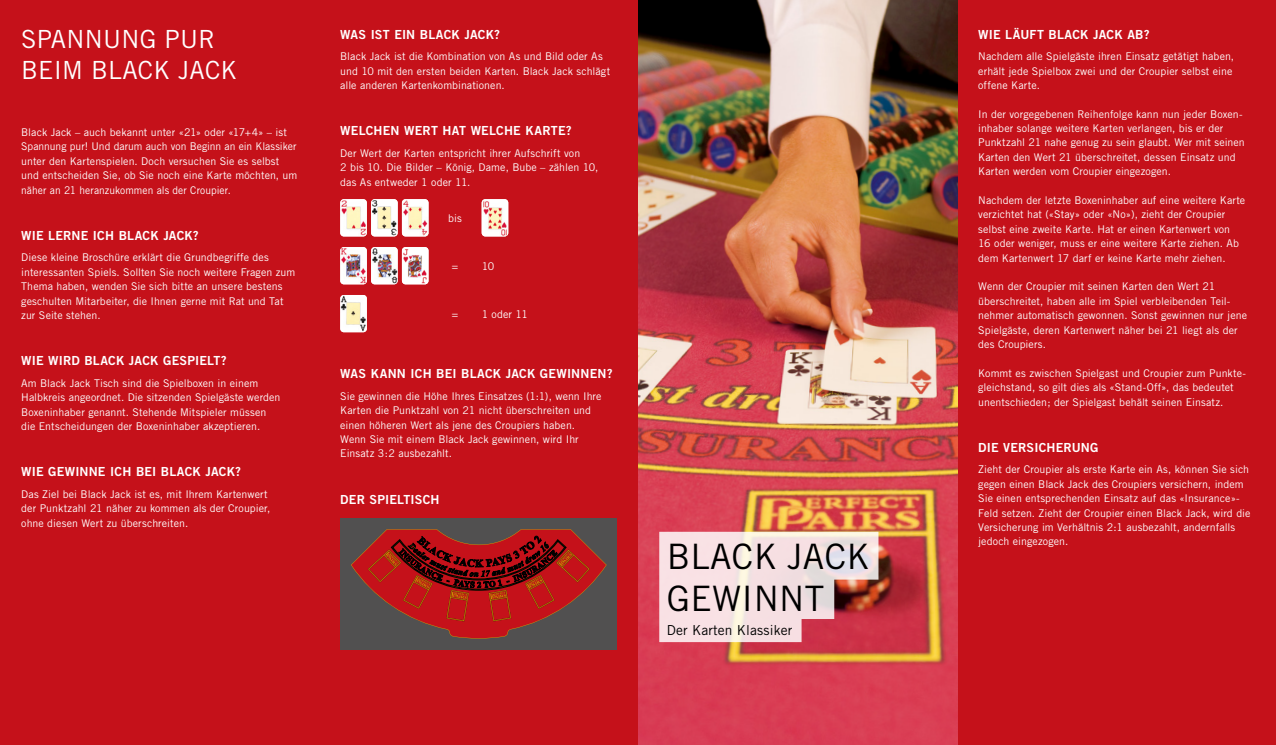
<style>
.page{position:relative;width:1276px;height:745px;background:#fff}
.page>*{position:absolute;margin:0;border:0;box-sizing:border-box;transform-origin:0 0}
.t1{font:35px/42.5px "Trade Gothic";letter-spacing:.01em;color:#000}
.t2{font:25px/31.2px "Trade Gothic";letter-spacing:.01em;color:#fff}
.t3{font:13.75px "Trade Gothic";letter-spacing:.01em;color:#000}
.t4{font:12.5px "Trade Gothic Bold Two";letter-spacing:.015em;color:#fff}
.t5{font:10.62px/14.4px "Trade Gothic";letter-spacing:.005em;color:#fff}
</style>
<div class="page">
<div style="left:957px;top:0;width:319px;height:744px;background:#c5111a"></div>
<div style="left:0;top:0;width:638px;height:744px;background:#c5111a"></div>
<img style="left:638px;top:0;width:319px;height:744px">
<img style="left:482px;top:199px;width:26px;height:37px">
<img style="left:371px;top:199px;width:27px;height:37px">
<img style="left:402px;top:199px;width:26px;height:37px">
<img style="left:340px;top:199px;width:27px;height:37px">
<img style="left:371px;top:247px;width:27px;height:37px">
<img style="left:402px;top:247px;width:26px;height:37px">
<img style="left:340px;top:247px;width:27px;height:37px">
<img style="left:340px;top:295px;width:27px;height:37px">
<svg style="left:659px;top:531px;width:219px;height:110px;background:#ebc8c9"></svg>
<div style="left:340px;top:518px;width:277px;height:131px;background:#515050"></div>
<svg style="left:351px;top:529px;width:255px;height:109px"></svg>
<h2 class="t2" style="left:21px;top:23px;width:217px">SPANNUNG PUR<br>BEIM BLACK JACK</h2>
<p class="t5" style="left:21px;top:125px;width:278px">Black Jack – auch bekannt unter «21» oder «17+4» – ist Spannung pur! Und darum auch von Beginn an ein Klassiker unter den Kartenspielen. Doch versuchen Sie es selbst und entscheiden Sie, ob Sie noch eine Karte möchten, um näher an 21 heranzukommen als der Croupier.</p>
<p class="t4" style="left:21px;top:227px;width:179px">WIE LERNE ICH BLACK JACK?</p>
<p class="t5" style="left:21px;top:250px;width:275px">Diese kleine Broschüre erklärt die Grundbegriffe des interessanten Spiels. Sollten Sie noch weitere Fragen zum Thema haben, wenden Sie sich bitte an unsere bestens geschulten Mitarbeiter, die Ihnen gerne mit Rat und Tat zur Seite stehen.</p>
<p class="t4" style="left:21px;top:353px;width:207px">WIE WIRD BLACK JACK GESPIELT?</p>
<p class="t5" style="left:21px;top:375px;width:261px">Am Black Jack Tisch sind die Spielboxen in einem Halbkreis angeordnet. Die sitzenden Spielgäste werden Boxeninhaber genannt. Stehende Mitspieler müssen die Entscheidungen der Boxeninhaber akzeptieren.</p>
<p class="t4" style="left:21px;top:464px;width:221px">WIE GEWINNE ICH BEI BLACK JACK?</p>
<p class="t5" style="left:21px;top:486px;width:251px">Das Ziel bei Black Jack ist es, mit Ihrem Kartenwert der Punktzahl 21 näher zu kommen als der Croupier, ohne diesen Wert zu überschreiten.</p>
<p class="t4" style="left:340px;top:26px;width:161px">WAS IST EIN BLACK JACK?</p>
<p class="t5" style="left:340px;top:49px;width:271px">Black Jack ist die Kombination von As und Bild oder As und 10 mit den ersten beiden Karten. Black Jack schlägt alle anderen Kartenkombinationen.</p>
<p class="t4" style="left:340px;top:123px;width:233px">WELCHEN WERT HAT WELCHE KARTE?</p>
<p class="t5" style="left:340px;top:146px;width:260px">Der Wert der Karten entspricht ihrer Aufschrift von<br>2 bis 10. Die Bilder – König, Dame, Bube – zählen 10, das As entweder 1 oder 11.</p>
<p class="t5" style="left:448px;top:211px;width:15px">bis</p>
<p class="t5" style="left:452px;top:258px;width:8px">=</p>
<p class="t5" style="left:482px;top:258px;width:14px">10</p>
<p class="t5" style="left:452px;top:306px;width:8px">=</p>
<p class="t5" style="left:482px;top:306px;width:48px">1 oder 11</p>
<p class="t4" style="left:340px;top:366px;width:274px">WAS KANN ICH BEI BLACK JACK GEWINNEN?</p>
<p class="t5" style="left:340px;top:388px;width:263px">Sie gewinnen die Höhe Ihres Einsatzes (1:1), wenn Ihre Karten die Punktzahl von 21 nicht überschreiten und einen höheren Wert als jene des Croupiers haben.<br>Wenn Sie mit einem Black Jack gewinnen, wird Ihr Einsatz 3:2 ausbezahlt.</p>
<p class="t4" style="left:340px;top:491px;width:101px">DER SPIELTISCH</p>
<h1 class="t1" style="left:666px;top:534px;width:205px">BLACK JACK<br>GEWINNT</h1>
<p class="t3" style="left:666px;top:621px;width:127px">Der Karten Klassiker</p>
<p class="t4" style="left:978px;top:26px;width:173px">WIE LÄUFT BLACK JACK AB?</p>
<p class="t5" style="left:978px;top:49px;width:257px">Nachdem alle Spielgäste ihren Einsatz getätigt haben, erhält jede Spielbox zwei und der Croupier selbst eine offene Karte.</p>
<p class="t5" style="left:978px;top:106px;width:268px">In der vorgegebenen Reihenfolge kann nun jeder Boxen&shy;inhaber solange weitere Karten verlangen, bis er der Punktzahl 21 nahe genug zu sein glaubt. Wer mit seinen Karten den Wert 21 überschreitet, dessen Einsatz und Karten werden vom Croupier eingezogen.</p>
<p class="t5" style="left:978px;top:193px;width:268px">Nachdem der letzte Boxeninhaber auf eine weitere Karte verzichtet hat («Stay» oder «No»), zieht der Croupier selbst eine zweite Karte. Hat er einen Kartenwert von 16 oder weniger, muss er eine weitere Karte ziehen. Ab dem Kartenwert 17 darf er keine Karte mehr ziehen.</p>
<p class="t5" style="left:978px;top:279px;width:270px">Wenn der Croupier mit seinen Karten den Wert 21 überschreitet, haben alle im Spiel verbleibenden Teil&shy;nehmer automatisch gewonnen. Sonst gewinnen nur jene Spielgäste, deren Kartenwert näher bei 21 liegt als der des Croupiers.</p>
<p class="t5" style="left:978px;top:365px;width:269px">Kommt es zwischen Spielgast und Croupier zum Punkte&shy;gleichstand, so gilt dies als «Stand-Off», das bedeutet unentschieden; der Spielgast behält seinen Einsatz.</p>
<p class="t4" style="left:978px;top:439px;width:122px">DIE VERSICHERUNG</p>
<p class="t5" style="left:978px;top:462px;width:274px">Zieht der Croupier als erste Karte ein As, können Sie sich gegen einen Black Jack des Croupiers versichern, indem Sie einen entsprechenden Einsatz auf das «Insurance»- Feld setzen. Zieht der Croupier einen Black Jack, wird die Versicherung im Verhältnis 2:1 ausbezahlt, andernfalls jedoch eingezogen.</p>
</div>
